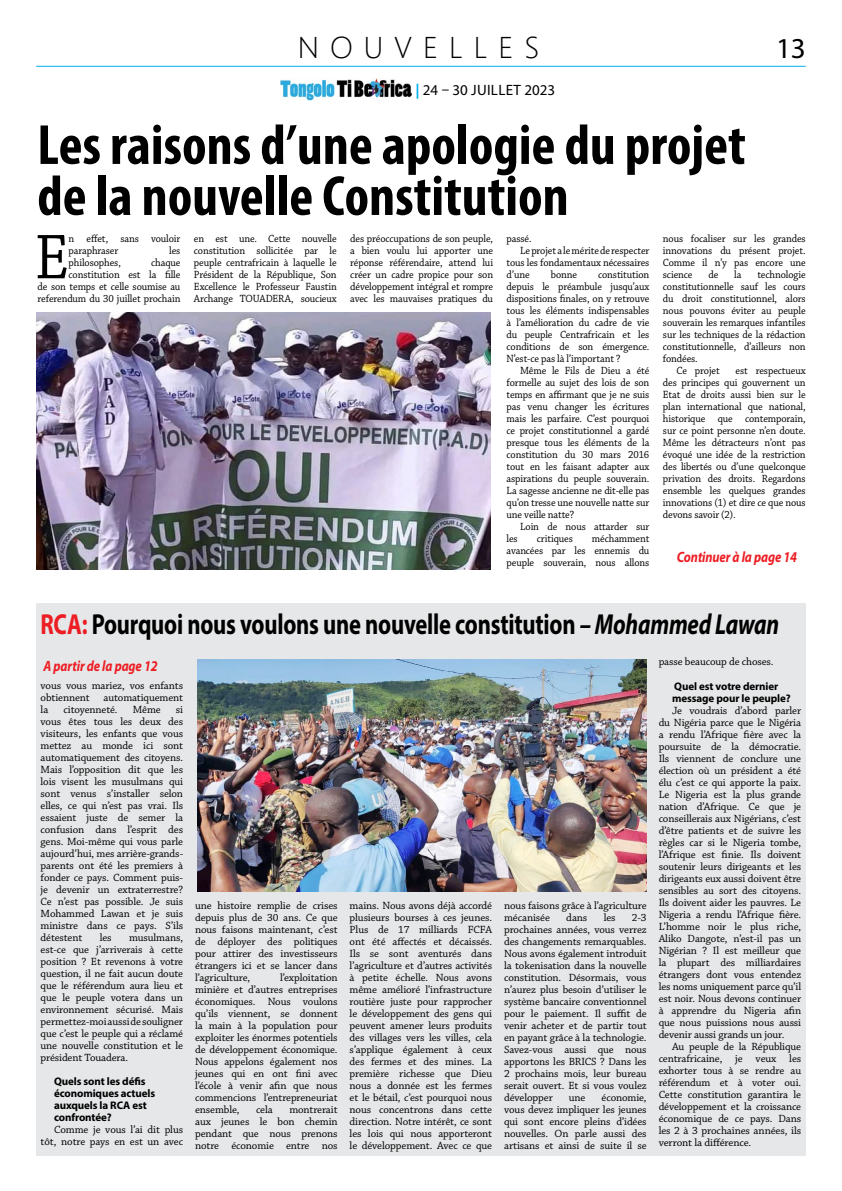
<style>
.page{position:relative;width:842px;height:1191px;background:#fff}
.page>*{position:absolute;margin:0;border:0;box-sizing:border-box;transform-origin:0 0}
.t1{font:66.4px "Chaparral Pro";color:#000;scale:.94 1}
.t2{font:700 condensed 57px/51px "Myriad Pro";color:#000}
.t3{font:300 30px "Segoe UI";letter-spacing:.365em;color:#000}
.t4{font:700 29px "Myriad Pro";letter-spacing:-.01em;color:#000;scale:.78 1}
.t5{font:28.9px "Myriad Pro";color:#000}
.t6{font:italic 700 15px "Myriad Pro";letter-spacing:-.01em;color:#ed1d24;scale:.85 1}
.t7{font:15px "Myriad Pro";letter-spacing:.02em;color:#000}
.t8{font:11px/12px "Chaparral Pro";letter-spacing:-.01em;color:#000;text-align:justify}
.t9{font:11px/12px "Chaparral Pro";letter-spacing:-.01em;color:#000;text-align:justify;scale:.94 1}
.t10{font:700 11px/12px "Myriad Pro";letter-spacing:-.01em;color:#000}
.s1{font-weight:700;color:#00aeef}
.s2{color:#ed1d24}
.s3{font-style:italic}
</style>
<div class="page">
<hr style="left:36px;top:66px;width:770px;height:1px;background:#00aeef">
<div style="left:36px;top:603px;width:770px;height:45px;background:#e6e7e8"></div>
<div style="left:36px;top:648px;width:770px;height:508px;background:#e6e7e8"></div>
<img style="left:36px;top:312px;width:455px;height:258px">
<img style="left:281px;top:79px;width:130px;height:22px">
<img style="left:197px;top:659px;width:450px;height:232px">
<h3 class="t3" style="left:298px;top:19px;width:243px">NOUVELLES</h3>
<h3 class="t5" style="left:776px;top:30px;width:31px">13</h3>
<h3 class="t7" style="left:415px;top:81px;width:141px"><span class="s1">|</span> 24 – 30 JUILLET 2023</h3>
<h2 class="t2" style="left:37px;top:118px;width:710px">Les raisons d’une apologie du projet de la nouvelle Constitution</h2>
<h1 class="t1" style="left:35px;top:220px;width:38px">E</h1>
<p class="t9" style="left:69px;top:233px;width:120px">n effet, sans vouloir paraphraser</p>
<p class="t9" style="left:169px;top:245px;width:13px">les</p>
<p class="t9" style="left:38px;top:257px;width:153px;text-align:right">chaque<br>constitution est la fille<br>de son temps et celle soumise au referendum du 30 juillet prochain</p>
<p class="t9" style="left:69px;top:257px;width:57px">philosophes,</p>
<p class="t9" style="left:194px;top:233px;width:153px">en est une. Cette nouvelle constitution sollicitée par le peuple centrafricain à laquelle le Président de la République, Son Excellence le Professeur Faustin Archange TOUADERA, soucieux</p>
<p class="t9" style="left:350px;top:233px;width:153px">des préoccupations de son peuple, a bien voulu lui apporter une réponse référendaire, attend lui créer un cadre propice pour son développement intégral et rompre avec les mauvaises pratiques du</p>
<p class="t9" style="left:507px;top:233px;width:28px">passé.</p>
<p class="t9" style="left:520px;top:245px;width:139px">Le projet a le mérite de respecter</p>
<p class="t9" style="left:507px;top:257px;width:153px">tous les fondamentaux nécessaires</p>
<p class="t9" style="left:507px;top:269px;width:26px">d’une</p>
<p class="t9" style="left:551px;top:269px;width:29px">bonne</p>
<p class="t9" style="left:507px;top:269px;width:153px;text-indent:92px">constitution depuis le préambule jusqu’aux dispositions finales, on y retrouve tous les éléments indispensables à l’amélioration du cadre de vie du peuple Centrafricain et les conditions de son émergence.<br>N’est-ce pas là l’important ?</p>
<p class="t9" style="left:507px;top:365px;width:153px;text-indent:14px">Même le Fils de Dieu a été formelle au sujet des lois de son temps en affirmant que je ne suis pas venu changer les écritures mais les parfaire. C’est pourquoi ce projet constitutionnel a gardé presque tous les éléments de la constitution du 30 mars 2016 tout en les faisant adapter aux aspirations du peuple souverain.<br>La sagesse ancienne ne dit-elle pas qu’on tresse une nouvelle natte sur une veille natte?</p>
<p class="t9" style="left:520px;top:521px;width:139px">Loin de nous attarder sur</p>
<p class="t9" style="left:507px;top:533px;width:13px">les</p>
<p class="t9" style="left:537px;top:533px;width:40px">critiques</p>
<p class="t9" style="left:507px;top:533px;width:153px;text-indent:85px">méchamment avancées par les ennemis du peuple souverain, nous allons</p>
<p class="t9" style="left:663px;top:233px;width:153px">nous focaliser sur les grandes innovations du présent projet.<br>Comme il n’y pas encore une science</p>
<p class="t9" style="left:708px;top:269px;width:12px">de</p>
<p class="t9" style="left:734px;top:269px;width:9px">la</p>
<p class="t9" style="left:757px;top:269px;width:53px">technologie</p>
<p class="t9" style="left:663px;top:281px;width:153px">constitutionnelle sauf les cours</p>
<p class="t9" style="left:663px;top:293px;width:153px">du droit constitutionnel, alors</p>
<p class="t9" style="left:663px;top:305px;width:153px">nous pouvons éviter au peuple</p>
<p class="t9" style="left:663px;top:317px;width:153px">souverain les remarques infantiles</p>
<p class="t9" style="left:663px;top:329px;width:153px">sur les techniques de la rédaction</p>
<p class="t9" style="left:663px;top:341px;width:153px">constitutionnelle, d’ailleurs non</p>
<p class="t9" style="left:663px;top:353px;width:39px">fondées.</p>
<p class="t9" style="left:676px;top:365px;width:48px">Ce projet</p>
<p class="t9" style="left:663px;top:365px;width:153px;text-indent:73px">est respectueux des principes qui gouvernent un Etat de droits aussi bien sur le plan international que national, historique que contemporain, sur ce point personne n’en doute.<br>Même les détracteurs n’ont pas évoqué une idée de la restriction des libertés ou d’une quelconque privation des droits. Regardons ensemble les quelques grandes innovations (1) et dire ce que nous devons savoir (2).</p>
<h3 class="t6" style="left:677px;top:547px;width:143px">Continuer à la page 14</h3>
<h3 class="t4" style="left:40px;top:605px;width:949px"><span class="s2">RCA:</span> Pourquoi nous voulons une nouvelle constitution <span class="s3">– Mohammed Lawan</span></h3>
<h3 class="t6" style="left:44px;top:656px;width:136px">A partir de la page 12</h3>
<p class="t8" style="left:41px;top:679px;width:144px">vous vous mariez, vos enfants obtiennent automatiquement la</p>
<p class="t8" style="left:64px;top:703px;width:56px">citoyenneté.</p>
<p class="t8" style="left:133px;top:703px;width:29px">Même</p>
<p class="t8" style="left:41px;top:703px;width:144px;text-indent:135px">si vous êtes tous les deux des visiteurs, les enfants que vous mettez au monde ici sont automatiquement des citoyens.<br>Mais l’opposition dit que les lois visent les musulmans qui sont venus s’installer selon elles, ce qui n’est pas vrai. Ils essaient juste de semer la confusion dans l’esprit des gens. Moi-même qui vous parle aujourd’hui, mes arrière-grands&shy;parents ont été les premiers à fonder ce pays. Comment puis&shy;je devenir un extraterrestre?<br>Ce n’est pas possible. Je suis Mohammed Lawan et je suis ministre dans ce pays. S’ils détestent</p>
<p class="t8" style="left:41px;top:931px;width:144px;text-indent:88px">musulmans, est-ce que j’arriverais à cette position ? Et revenons à votre question, il ne fait aucun doute que le référendum aura lieu et que le peuple votera dans un environnement sécurisé. Mais permettez-moi aussi de souligner que c’est le peuple qui a réclamé une nouvelle constitution et le président Touadera.</p>
<p class="t10" style="left:54px;top:1074px;width:103px">Quels sont les défis économiques actuels auxquels la RCA est confrontée?</p>
<p class="t8" style="left:41px;top:1123px;width:144px;text-align:right">Comme je vous l’ai dit plus tôt, notre pays en est un avec</p>
<p class="t8" style="left:100px;top:931px;width:13px">les</p>
<p class="t8" style="left:195px;top:899px;width:144px">une histoire remplie de crises depuis plus de 30 ans. Ce que nous faisons maintenant, c’est de déployer des politiques pour attirer des investisseurs étrangers ici et se lancer dans l’agriculture,</p>
<p class="t8" style="left:195px;top:971px;width:144px;text-indent:85px">l’exploitation minière et d’autres entreprises économiques. Nous voulons qu’ils viennent, se donnent la main à la population pour exploiter les énormes potentiels de développement économique.<br>Nous appelons également nos jeunes qui en ont fini avec l’école à venir afin que nous commencions l’entrepreneuriat ensemble,</p>
<p class="t8" style="left:256px;top:1103px;width:18px">cela</p>
<p class="t8" style="left:195px;top:1103px;width:144px;text-indent:94px">montrerait aux jeunes le bon chemin pendant que nous prenons notre économie entre nos</p>
<p class="t8" style="left:350px;top:899px;width:144px">mains. Nous avons déjà accordé plusieurs bourses à ces jeunes.<br>Plus de 17 milliards FCFA ont été affectés et décaissés.<br>Ils se sont aventurés dans l’agriculture et d’autres activités à petite échelle. Nous avons même amélioré l’infrastructure routière juste pour rapprocher le développement des gens qui peuvent amener leurs produits des villages vers les villes, cela s’applique également à ceux des fermes et des mines. La première richesse que Dieu nous a donnée est les fermes et le bétail, c’est pourquoi nous nous concentrons dans cette direction. Notre intérêt, ce sont les lois qui nous apporteront le développement. Avec ce que</p>
<p class="t8" style="left:504px;top:899px;width:144px">nous faisons grâce à l’agriculture mécanisée</p>
<p class="t8" style="left:566px;top:911px;width:23px">dans</p>
<p class="t8" style="left:604px;top:911px;width:13px">les</p>
<p class="t8" style="left:504px;top:911px;width:144px;text-indent:128px">2-3 prochaines années, vous verrez des changements remarquables.<br>Nous avons également introduit la tokenisation dans la nouvelle constitution. Désormais, vous n’aurez plus besoin d’utiliser le système bancaire conventionnel pour le paiement. Il suffit de venir acheter et de partir tout en payant grâce à la technologie.<br>Savez-vous aussi que nous apportons les BRICS ? Dans les 2 prochains mois, leur bureau serait ouvert. Et si vous voulez développer</p>
<p class="t8" style="left:504px;top:1091px;width:144px;text-indent:97px">économie, vous devez impliquer les jeunes qui sont encore pleins d’idées nouvelles. On parle aussi des artisans et ainsi de suite il se</p>
<p class="t8" style="left:569px;top:1091px;width:18px">une</p>
<p class="t8" style="left:659px;top:656px;width:116px">passe beaucoup de choses.</p>
<p class="t10" style="left:672px;top:679px;width:120px">Quel est votre dernier message pour le peuple?</p>
<p class="t8" style="left:659px;top:704px;width:144px;text-indent:13px">Je voudrais d’abord parler du Nigéria parce que le Nigéria a rendu l’Afrique fière avec la poursuite de la démocratie.<br>Ils viennent de conclure une élection où un président a été élu c’est ce qui apporte la paix.<br>Le Nigeria est la plus grande nation d’Afrique. Ce que je conseillerais aux Nigérians, c’est d’être patients et de suivre les règles car si le Nigeria tombe, l’Afrique est finie. Ils doivent soutenir leurs dirigeants et les dirigeants eux aussi doivent être sensibles au sort des citoyens.<br>Ils doivent aider les pauvres. Le Nigeria a rendu l’Afrique fière.<br>L’homme noir le plus riche, Aliko Dangote, n’est-il pas un Nigérian ? Il est meilleur que la plupart des milliardaires étrangers dont vous entendez les noms uniquement parce qu’il est noir. Nous devons continuer à apprendre du Nigeria afin que nous puissions nous aussi devenir aussi grands un jour.</p>
<p class="t8" style="left:659px;top:1040px;width:144px;text-indent:13px">Au peuple de la République centrafricaine, je veux les exhorter tous à se rendre au référendum et à voter oui.<br>Cette constitution garantira le développement et la croissance économique de ce pays. Dans les 2 à 3 prochaines années, ils verront la différence.</p>
</div>
